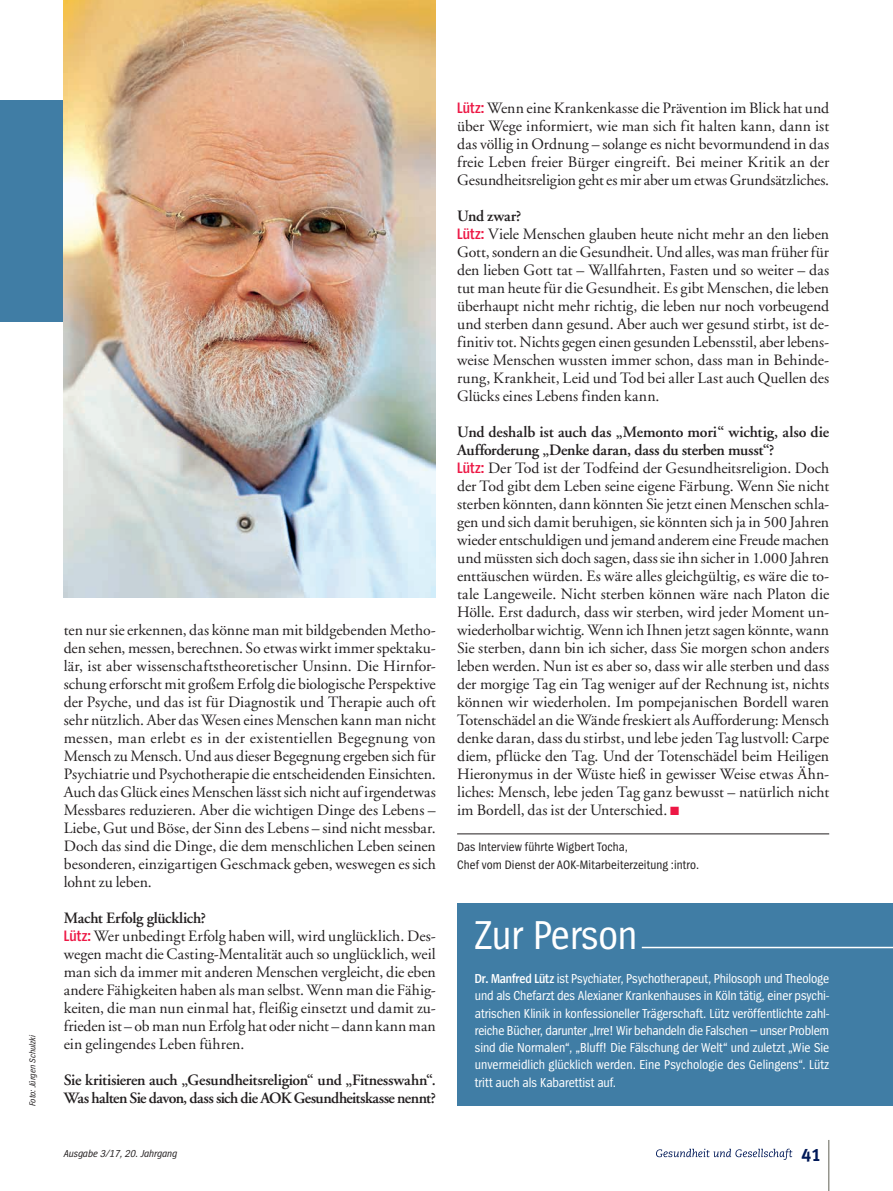
<style>
.page{position:relative;width:893px;height:1191px;background:#fff}
.page>*{position:absolute;margin:0;border:0;box-sizing:border-box;transform-origin:0 0}
.t1{font:42px "Spiegel Cd";color:#fff}
.Thema_Fließ_oE{font:15.75px/18px "GG Garamond";color:#231f20;text-align:justify}
.Interview_Frage{font:600 15.75px/18px "GG Garamond";letter-spacing:-.02em;color:#231f20}
.Kasten_Fließ_9_11_5{font:13.5px/17.2px "Spiegel Cd";color:#fff;text-align:justify}
.allg-Autorenzeile{font:12.75px/18px "Spiegel Cd";letter-spacing:.01em;color:#231f20}
.t2{font:italic 10.5px "Spiegel Cd";color:#231f20}
.allg-Fotocredits{font:italic 9px "Spiegel Cd";color:#231f20}
.s1{font-family:"Spiegel Cd";font-weight:600;color:#ed1845}
.s2{color:#ed1845}
.s3{font-weight:600}
</style>
<div class="page">
<hr style="left:828px;top:1140px;width:1px;height:51px;background:#606155">
<svg style="left:656px;top:1148px;width:136px;height:11px"></svg>
<div style="left:0;top:100px;width:279px;height:221px;background:#407da5"></div>
<hr style="left:457px;top:833px;width:372px;height:1px;background:#231f20">
<img style="left:64px;top:0;width:372px;height:597px">
<div style="left:457px;top:903px;width:436px;height:203px;background:#407da5"></div>
<hr style="left:642px;top:946px;width:251px;height:2px;background:#fff">
<p class="allg-Fotocredits" style="left:28px;top:1106px;width:72px;rotate:-90deg">Foto: Jürgen Schulzki</p>
<p class="Thema_Fließ_oE" style="left:64px;top:621px;width:374px">ten nur sie erkennen, das könne man mit bildgebenden Metho&shy;den sehen, messen, berechnen. So etwas wirkt immer spektaku&shy;lär, ist aber wissenschaftstheoretischer Unsinn. Die Hirnfor&shy;schung erforscht mit großem Erfolg die biologische Perspektive der Psyche, und das ist für Diagnostik und Therapie auch oft sehr nützlich. Aber das Wesen eines Menschen kann man nicht messen, man erlebt es in der existentiellen Begegnung von Mensch zu Mensch. Und aus dieser Begegnung ergeben sich für Psychiatrie und Psychotherapie die entscheidenden Einsichten.<br>Auch das Glück eines Menschen lässt sich nicht auf irgendetwas Messbares reduzieren. Aber die wichtigen Dinge des Lebens – Liebe, Gut und Böse, der Sinn des Lebens – sind nicht messbar.<br>Doch das sind die Dinge, die dem menschlichen Leben seinen besonderen, einzigartigen Geschmack geben, weswegen es sich lohnt zu leben.</p>
<p class="Interview_Frage" style="left:64px;top:909px;width:144px">Macht Erfolg glücklich?</p>
<p class="Thema_Fließ_oE" style="left:64px;top:927px;width:374px"><span class="s1">Lütz:</span> Wer unbedingt Erfolg haben will, wird unglücklich. Des&shy;wegen macht die Casting-Mentalität auch so unglücklich, weil man sich da immer mit anderen Menschen vergleicht, die eben andere Fähigkeiten haben als man selbst. Wenn man die Fähig&shy;keiten, die man nun einmal hat, fleißig einsetzt und damit zu&shy;frieden ist – ob man nun Erfolg hat oder nicht – dann kann man ein gelingendes Leben führen.</p>
<p class="Interview_Frage" style="left:64px;top:1071px;width:374px">Sie kritisieren auch „Gesundheitsreligion“ und „Fitnesswahn“.<br>Was halten Sie davon, dass sich die AOK Gesundheitskasse nennt?</p>
<p class="t2" style="left:64px;top:1148px;width:115px">Ausgabe 3/17, 20. Jahrgang</p>
<p class="Thema_Fließ_oE" style="left:457px;top:99px;width:374px"><span class="s1">Lütz:</span> Wenn eine Krankenkasse die Prävention im Blick hat und über Wege informiert, wie man sich fit halten kann, dann ist das völlig in Ordnung – solange es nicht bevormundend in das freie Leben freier Bürger eingreift. Bei meiner Kritik an der Gesundheitsreligion geht es mir aber um etwas Grundsätzliches.</p>
<p class="Interview_Frage" style="left:457px;top:207px;width:66px">Und zwar?</p>
<p class="Thema_Fließ_oE" style="left:457px;top:225px;width:374px"><span class="s1">Lütz:</span> Viele Menschen glauben heute nicht mehr an den lieben Gott, sondern an die Gesundheit. Und alles, was man früher für den lieben Gott tat – Wallfahrten, Fasten und so weiter – das tut man heute für die Gesundheit. Es gibt Menschen, die leben überhaupt nicht mehr richtig, die leben nur noch vorbeugend und sterben dann gesund. Aber auch wer gesund stirbt, ist de&shy;finitiv tot. Nichts gegen einen gesunden Lebensstil, aber lebens&shy;weise Menschen wussten immer schon, dass man in Behinde&shy;rung, Krankheit, Leid und Tod bei aller Last auch Quellen des Glücks eines Lebens finden kann.</p>
<p class="Interview_Frage" style="left:457px;top:423px;width:374px">Und deshalb ist auch das „Memonto mori“ wichtig, also die<br>Aufforderung „Denke daran, dass du sterben musst“?</p>
<p class="Thema_Fließ_oE" style="left:457px;top:459px;width:374px"><span class="s1">Lütz:</span> Der Tod ist der Todfeind der Gesundheitsreligion. Doch der Tod gibt dem Leben seine eigene Färbung. Wenn Sie nicht sterben könnten, dann könnten Sie jetzt einen Menschen schla&shy;gen und sich damit beruhigen, sie könnten sich ja in 500 Jahren wieder entschuldigen und jemand anderem eine Freude machen und müssten sich doch sagen, dass sie ihn sicher in 1.000 Jahren enttäuschen würden. Es wäre alles gleichgültig, es wäre die to&shy;tale Langeweile. Nicht sterben können wäre nach Platon die Hölle. Erst dadurch, dass wir sterben, wird jeder Moment un&shy;wiederholbar wichtig. Wenn ich Ihnen jetzt sagen könnte, wann Sie sterben, dann bin ich sicher, dass Sie morgen schon anders leben werden. Nun ist es aber so, dass wir alle sterben und dass der morgige Tag ein Tag weniger auf der Rechnung ist, nichts können wir wiederholen. Im pompejanischen Bordell waren Totenschädel an die Wände freskiert als Aufforderung: Mensch denke daran, dass du stirbst, und lebe jeden Tag lustvoll: Carpe diem, pflücke den Tag. Und der Totenschädel beim Heiligen Hieronymus in der Wüste hieß in gewisser Weise etwas Ähn&shy;liches: Mensch, lebe jeden Tag ganz bewusst – natürlich nicht im Bordell, das ist der Unterschied. <span class="s2">√</span></p>
<p class="allg-Autorenzeile" style="left:457px;top:838px;width:244px">Das Interview führte Wigbert Tocha,<br>Chef vom Dienst der AOK-Mitarbeiterzeitung :intro.</p>
<p class="t1" style="left:475px;top:914px;width:164px">Zur Person</p>
<p class="Kasten_Fließ_9_11_5" style="left:475px;top:970px;width:356px"><span class="s3">Dr. Manfred Lütz</span> ist Psychiater, Psychotherapeut, Philosoph und Theologe und als Chefarzt des Alexianer Krankenhauses in Köln tätig, einer psychi&shy;atrischen Klinik in konfessioneller Trägerschaft. Lütz veröffentlichte zahl&shy;reiche Bücher, darunter „Irre! Wir behandeln die Falschen – unser Problem sind die Normalen“, „Bluff! Die Fälschung der Welt“ und zuletzt „Wie Sie unvermeidlich glücklich werden. Eine Psychologie des Gelingens“. Lütz tritt auch als Kabarettist auf.</p>
</div>
